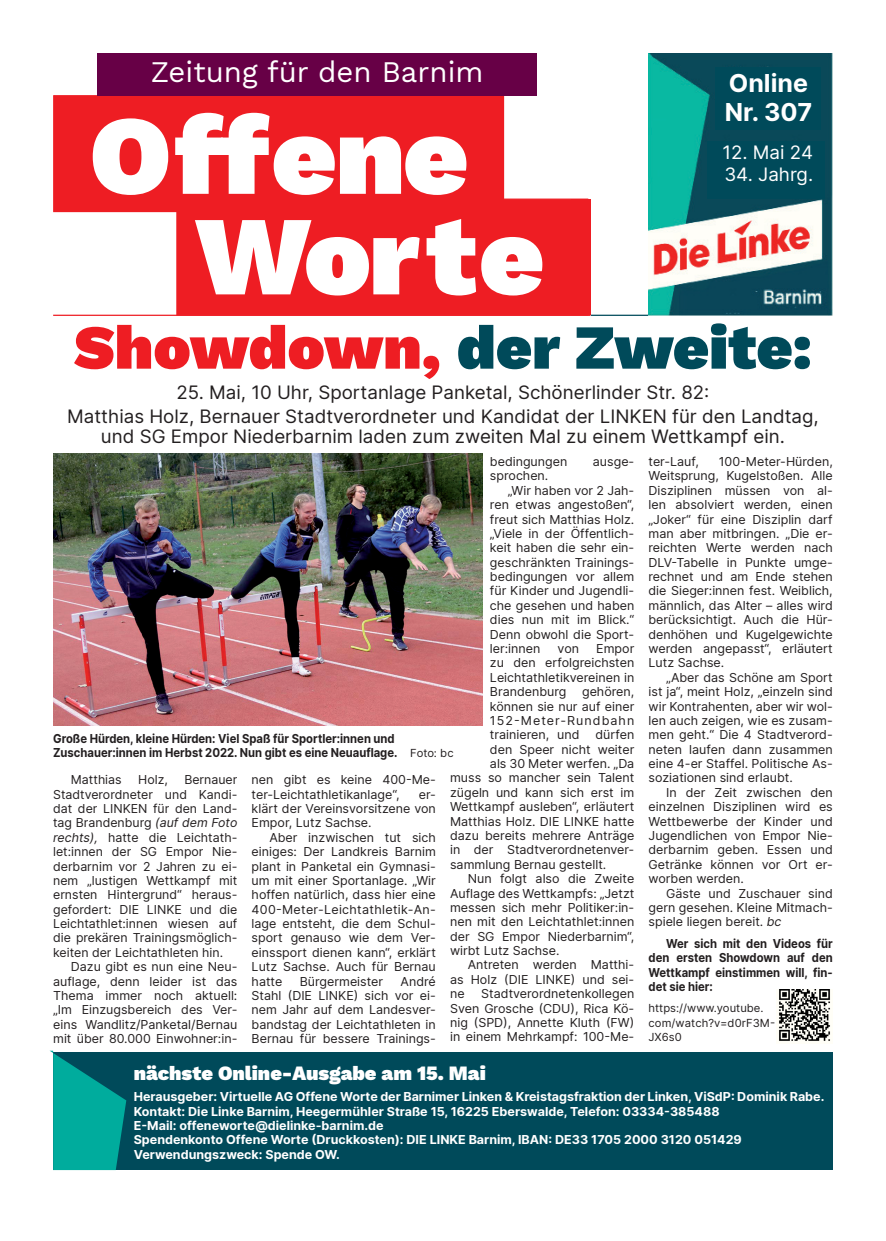
<style>
.page{position:relative;width:886px;height:1241px;background:#fff}
.page>*{position:absolute;margin:0;border:0;box-sizing:border-box;transform-origin:0 0}
.t1{font:900 112.5px "Work Sans";letter-spacing:.005em;color:#fff}
.t2{font:900 62.5px "Work Sans";color:#004a5a}
.t3{font:29.38px "Work Sans";color:#fff}
.t4{font:700 25px/29.4px "Inter";color:#fff}
.t5{font:900 20px "Work Sans";color:#fff}
.t6{font:18.75px/23.5px "Inter";color:#231f20;text-align:center}
.t7{font:18.75px "Inter";color:#fff}
.t8{font:12.5px/14.4px "Inter";color:#231f20;text-align:justify}
.t9{font:700 12.5px/14.4px "Inter";color:#fff}
.t10{font:700 12.5px/14.4px "Inter";color:#231f20;text-align:justify;scale:.9 1}
.t11{font:11.25px/14.4px "Inter";color:#231f20}
.s1{color:#ee1d23}
.s2{font-weight:400;font-size:11.25px}
.s3{font-style:italic}
</style>
<div class="page">
<div style="left:176px;top:198px;width:412px;height:117px;background:#ee1d23;border:1px solid #ee1d23"></div>
<div style="left:53px;top:95px;width:451px;height:117px;background:#ee1d23"></div>
<div style="left:97px;top:53px;width:440px;height:43px;background:#670046"></div>
<div style="left:571px;top:199px;width:20px;height:116px;background:#ee1d23"></div>
<hr style="left:591px;top:314px;width:242px;height:2px;background:#004a5a">
<hr style="left:53px;top:314px;width:537px;height:2px;background:#ee1d23">
<img style="left:648px;top:53px;width:185px;height:263px">
<div style="left:707px;top:141px;width:117px;height:57px;background:#004a5a"></div>
<div style="left:716px;top:67px;width:105px;height:63px;background:#004a5a"></div>
<div style="left:53px;top:1051px;width:780px;height:118px;background:#004a5a"></div>
<svg style="left:49px;top:1050px;width:78px;height:121px"></svg>
<img style="left:778px;top:989px;width:53px;height:53px">
<img style="left:53px;top:454px;width:430px;height:271px">
<h3 class="t3" style="left:151px;top:49px;width:334px">Zeitung für den Barnim</h3>
<h1 class="t1" style="left:89px;top:69px;width:380px">Offene</h1>
<h1 class="t1" style="left:196px;top:170px;width:350px">W orte</h1>
<h3 class="t4" style="left:725px;top:67px;width:89px">Online<br>Nr. 307</h3>
<h3 class="t7" style="left:722px;top:138px;width:92px">12. Mai 24</h3>
<h3 class="t7" style="left:724px;top:161px;width:90px">34. Jahrg.</h3>
<h2 class="t2" style="left:74px;top:299px;width:739px"><span class="s1">Showdown,</span> der Zweite:</h2>
<h3 class="t6" style="left:67px;top:380px;width:753px">25. Mai, 10 Uhr, Sportanlage Panketal, Schönerlinder Str. 82:<br>Matthias Holz, Bernauer Stadtverordneter und Kandidat der LINKEN für den Landtag,</h3>
<h3 class="t6" style="left:101px;top:424px;width:685px">und SG Empor Niederbarnim laden zum zweiten Mal zu einem Wettkampf ein.</h3>
<p class="t8" style="left:490px;top:454px;width:79px">bedingungen</p>
<p class="t8" style="left:593px;top:454px;width:43px">ausge-</p>
<p class="t8" style="left:490px;top:468px;width:60px">sprochen.</p>
<p class="t8" style="left:508px;top:482px;width:128px">„Wir haben vor 2 Jah-</p>
<p class="t8" style="left:490px;top:497px;width:146px">ren etwas angestoßen“,</p>
<p class="t8" style="left:490px;top:511px;width:146px">freut sich Matthias Holz.</p>
<p class="t8" style="left:490px;top:526px;width:146px">„Viele in der Öffentlich-</p>
<p class="t8" style="left:490px;top:540px;width:146px">keit haben die sehr ein-</p>
<p class="t8" style="left:490px;top:554px;width:146px">geschränkten Trainings-</p>
<p class="t8" style="left:490px;top:569px;width:146px">bedingungen vor allem</p>
<p class="t8" style="left:490px;top:583px;width:146px">für Kinder und Jugendli-</p>
<p class="t8" style="left:490px;top:597px;width:146px">che gesehen und haben</p>
<p class="t8" style="left:490px;top:612px;width:146px">dies nun mit im Blick.“</p>
<p class="t8" style="left:490px;top:626px;width:146px">Denn obwohl die Sport-</p>
<p class="t8" style="left:490px;top:641px;width:52px">ler:innen</p>
<p class="t8" style="left:558px;top:641px;width:23px">von</p>
<p class="t8" style="left:490px;top:641px;width:146px;text-indent:106px">Empor zu den erfolgreichsten Leichtathletikvereinen in Brandenburg gehören, können sie nur auf einer 152-Meter-Rundbahn trainieren, und</p>
<p class="t8" style="left:595px;top:727px;width:40px">dürfen</p>
<p class="t8" style="left:490px;top:741px;width:146px">den Speer nicht weiter</p>
<p class="t8" style="left:490px;top:756px;width:146px">als 30 Meter werfen. „Da</p>
<p class="t8" style="left:450px;top:770px;width:186px">muss so mancher sein Talent</p>
<p class="t8" style="left:450px;top:784px;width:186px">zügeln und kann sich erst im</p>
<p class="t8" style="left:450px;top:799px;width:186px">Wettkampf ausleben“, erläutert</p>
<p class="t8" style="left:450px;top:813px;width:186px">Matthias Holz. DIE LINKE hatte</p>
<p class="t8" style="left:450px;top:827px;width:186px">dazu bereits mehrere Anträge</p>
<p class="t8" style="left:450px;top:842px;width:186px">in der Stadtverordnetenver-</p>
<p class="t8" style="left:450px;top:856px;width:158px">sammlung Bernau gestellt.</p>
<p class="t8" style="left:468px;top:871px;width:168px">Nun folgt also die Zweite</p>
<p class="t8" style="left:450px;top:885px;width:186px">Auflage des Wettkampfs: „Jetzt</p>
<p class="t8" style="left:450px;top:899px;width:186px">messen sich mehr Politiker:in-</p>
<p class="t8" style="left:450px;top:914px;width:186px">nen mit den Leichtathlet:innen</p>
<p class="t8" style="left:450px;top:928px;width:186px">der SG Empor Niederbarnim“,</p>
<p class="t8" style="left:450px;top:942px;width:111px">wirbt Lutz Sachse.</p>
<p class="t8" style="left:468px;top:957px;width:168px">Antreten werden Matthi-</p>
<p class="t8" style="left:450px;top:971px;width:186px">as Holz (DIE LINKE) und sei-</p>
<p class="t8" style="left:450px;top:986px;width:16px">ne</p>
<p class="t10" style="left:53px;top:730px;width:446px">Große Hürden, kleine Hürden: Viel Spaß für Sportler:innen und<br>Zuschauer:innen im Herbst 2022. Nun gibt es eine Neuauflage. <span class="s2">Foto: bc</span></p>
<p class="t8" style="left:252px;top:772px;width:186px">nen gibt es keine 400-Me&shy;ter-Leichtathletikanlage“,</p>
<p class="t8" style="left:71px;top:772px;width:52px">Matthias</p>
<p class="t8" style="left:138px;top:772px;width:31px">Holz,</p>
<p class="t8" style="left:53px;top:772px;width:186px;text-indent:131px">Bernauer Stadtverordneter und Kandi&shy;dat der LINKEN für den Land&shy;tag Brandenburg <span class="s3">(auf dem Foto rechts),</span> hatte die Leichtath&shy;let:innen der SG Empor Nie&shy;derbarnim vor 2 Jahren zu ei&shy;nem „lustigen Wettkampf mit ernsten Hintergrund“ heraus&shy;gefordert: DIE LINKE und die Leichtathlet:innen wiesen auf die prekären Trainingsmöglich&shy;keiten der Leichtathleten hin.</p>
<p class="t8" style="left:53px;top:959px;width:186px;text-indent:18px">Dazu gibt es nun eine Neu&shy;auflage, denn leider ist das Thema immer noch aktuell: „Im Einzugsbereich des Ver&shy;eins Wandlitz/Panketal/Bernau mit über 80.000 Einwohner:in-</p>
<p class="t8" style="left:252px;top:786px;width:186px;text-indent:167px">er&shy;klärt der Vereinsvorsitzene von Empor, Lutz Sachse.</p>
<p class="t8" style="left:252px;top:829px;width:186px;text-indent:18px">Aber inzwischen tut sich einiges: Der Landkreis Barnim plant in Panketal ein Gymnasi&shy;um mit einer Sportanlage. „Wir hoffen natürlich, dass hier eine 400-Meter-Leichtathletik-An&shy;lage entsteht, die dem Schul&shy;sport genauso wie dem Ver&shy;einssport dienen kann“, erklärt Lutz Sachse. Auch für Bernau hatte</p>
<p class="t8" style="left:252px;top:973px;width:186px;text-indent:149px">André Stahl (DIE LINKE) sich vor ei&shy;nem Jahr auf dem Landesver&shy;bandstag der Leichtathleten in Bernau für bessere Trainings-</p>
<p class="t8" style="left:300px;top:973px;width:85px">Bürgermeister</p>
<p class="t8" style="left:450px;top:986px;width:186px;text-indent:31px">Stadtverordnetenkollegen Sven Grosche (CDU), Rica Kö&shy;nig (SPD), Annette Kluth (FW) in einem Mehrkampf: 100-Me-</p>
<p class="t8" style="left:648px;top:454px;width:52px">ter-Lauf,</p>
<p class="t8" style="left:648px;top:454px;width:186px;text-indent:70px">100-Meter-Hürden, Weitsprung, Kugelstoßen. Alle Disziplinen müssen von al&shy;len absolviert werden, einen „Joker“ für eine Disziplin darf man aber mitbringen. „Die er&shy;reichten Werte werden nach DLV-Tabelle in Punkte umge&shy;rechnet und am Ende stehen die Sieger:innen fest. Weiblich, männlich, das Alter – alles wird berücksichtigt. Auch die Hür&shy;denhöhen und Kugelgewichte werden angepasst“, erläutert Lutz Sachse.</p>
<p class="t8" style="left:648px;top:669px;width:186px;text-indent:18px">„Aber das Schöne am Sport ist ja“, meint Holz, „einzeln sind wir Kontrahenten, aber wir wol&shy;len auch zeigen, wie es zusam&shy;men geht.“ Die 4 Stadtverord&shy;neten laufen dann zusammen eine 4-er Staffel. Politische As&shy;soziationen sind erlaubt.</p>
<p class="t8" style="left:648px;top:784px;width:186px;text-indent:18px">In der Zeit zwischen den einzelnen Disziplinen wird es Wettbewerbe der Kinder und Jugendlichen von Empor Nie&shy;derbarnim geben. Essen und Getränke können vor Ort er&shy;worben werden.</p>
<p class="t8" style="left:648px;top:885px;width:186px;text-indent:18px">Gäste und Zuschauer sind gern gesehen. Kleine Mitmach&shy;spiele liegen bereit. <span class="s3">bc</span></p>
<p class="t10" style="left:648px;top:935px;width:206px;text-indent:18px">Wer sich mit den Videos für den ersten Showdown auf den Wettkampf einstimmen will, fin&shy;det sie hier:</p>
<p class="t11" style="left:648px;top:1000px;width:128px">https://www.youtube. com/watch?v=d0rF3M-<br>JX6s0</p>
<h3 class="t5" style="left:134px;top:1057px;width:354px">nächste Online-Ausgabe am 15. Mai</h3>
<p class="t9" style="left:134px;top:1088px;width:692px">Herausgeber: Virtuelle AG Offene Worte der Barnimer Linken &amp; Kreistagsfraktion der Linken, ViSdP: Dominik Rabe.<br>Kontakt: Die Linke Barnim, Heegermühler Straße 15, 16225 Eberswalde, Telefon: 03334-385488<br>E-Mail: offeneworte@dielinke-barnim.de<br>Spendenkonto Offene Worte (Druckkosten): DIE LINKE Barnim, IBAN: DE33 1705 2000 3120 051429<br>Verwendungszweck: Spende OW.</p>
</div>
